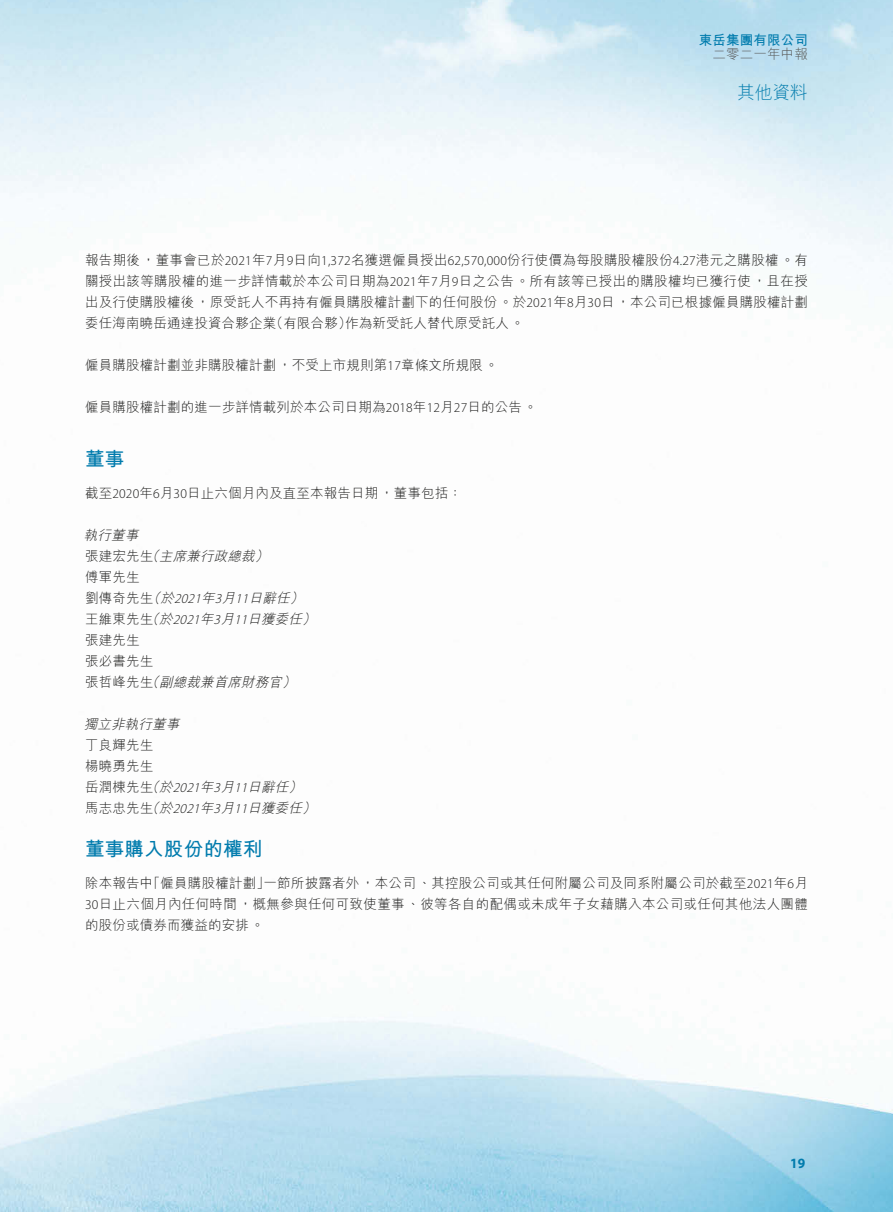
<style>
.page{position:relative;width:893px;height:1212px;background:#fff}
.page>*{position:absolute;margin:0;border:0;box-sizing:border-box;transform-origin:0 0}
.t1{font:700 19.5px "M Hei HK";letter-spacing:.01em;color:#007bad}
.t2{font:300 18px "M Hei HK";color:#007bad}
.t3{font:700 14.25px "Myriad Pro";color:#007bad;scale:.95 1}
.t4{font:300 13.5px/21px "M Hei HK";letter-spacing:.015em;color:#1c1c1b;text-align:justify}
.t5{font:italic 300 13.5px/21px "M Hei HK";color:#1c1c1b}
.t6{font:700 13.5px "M Hei HK";letter-spacing:.01em;color:#007bad}
.t7{font:300 13.5px "M Hei HK";letter-spacing:.015em;color:#575756}
.s1{font-family:"Myriad Pro"}
.s2{font-style:normal}
.s3{font-style:italic}
.s4{font-family:"Myriad Pro";font-style:italic}
</style>
<div class="page">
<img style="left:0;top:0;width:893px;height:1212px">
<p class="t6" style="left:699px;top:30px;width:111px">東岳集團有限公司</p>
<p class="t7" style="left:712px;top:45px;width:97px">二零二一年中報</p>
<h2 class="t2" style="left:737px;top:79px;width:72px">其他資料</h2>
<p class="t4" style="left:85px;top:249px;width:724px">報告期後，董事會已於<span class="s1">2021</span>年<span class="s1">7</span>月<span class="s1">9</span>日向<span class="s1">1,372</span>名獲選僱員授出<span class="s1">62,570,000</span>份行使價為每股購股權股份<span class="s1">4.27</span>港元之購股權。有關授出該等購股權的進一步詳情載於本公司日期為<span class="s1">2021</span>年<span class="s1">7</span>月<span class="s1">9</span>日之公告。所有該等已授出的購股權均已獲行使，且在授出及行使購股權後，原受託人不再持有僱員購股權計劃下的任何股份。於<span class="s1">2021</span>年<span class="s1">8</span>月<span class="s1">30</span>日，本公司已根據僱員購股權計劃委任海南曉岳通達投資合夥企業（有限合夥）作為新受託人替代原受託人。</p>
<p class="t4" style="left:85px;top:354px;width:415px">僱員購股權計劃並非購股權計劃，不受上市規則第<span class="s1">17</span>章條文所規限。</p>
<p class="t4" style="left:85px;top:396px;width:454px">僱員購股權計劃的進一步詳情載列於本公司日期為<span class="s1">2018</span>年<span class="s1">12</span>月<span class="s1">27</span>日的公告。</p>
<h1 class="t1" style="left:85px;top:445px;width:41px">董事</h1>
<p class="t4" style="left:85px;top:482px;width:379px">截至<span class="s1">2020</span>年<span class="s1">6</span>月<span class="s1">30</span>日止六個月內及直至本報告日期，董事包括：</p>
<p class="t5" style="left:84px;top:524px;width:238px">執行董事<br><span class="s2">張建宏先生</span>（主席兼行政總裁）<br><span class="s2">傅軍先生<br>劉傳奇先生</span>（於<span class="s1">2021</span>年<span class="s1">3</span>月<span class="s1">11</span>日辭任）<span class="s2">王維東先生</span>（於<span class="s1">2021</span>年<span class="s1">3</span>月<span class="s1">11</span>日獲委任）<span class="s2">張建先生<br>張必書先生<br>張哲峰先生</span>（副總裁兼首席財務官）</p>
<p class="t5" style="left:84px;top:713px;width:101px">獨立非執行董事</p>
<p class="t4" style="left:85px;top:734px;width:236px;text-align:left">丁良輝先生<br>楊曉勇先生<br>岳潤棟先生<span class="s3">（於</span><span class="s4">2021</span><span class="s3">年</span><span class="s4">3</span><span class="s3">月</span><span class="s4">11</span><span class="s3">日辭任）</span>馬志忠先生<span class="s3">（於</span><span class="s4">2021</span><span class="s3">年</span><span class="s4">3</span><span class="s3">月</span><span class="s4">11</span><span class="s3">日獲委任）</span></p>
<h1 class="t1" style="left:85px;top:835px;width:179px">董事購入股份的權利</h1>
<p class="t4" style="left:85px;top:872px;width:724px">除本報告中「僱員購股權計劃」一節所披露者外，本公司、其控股公司或其任何附屬公司及同系附屬公司於截至<span class="s1">2021</span>年<span class="s1">6</span>月<span class="s1">30</span>日止六個月內任何時間，概無參與任何可致使董事、彼等各自的配偶或未成年子女藉購入本公司或任何其他法人團體的股份或債券而獲益的安排。</p>
<p class="t3" style="left:790px;top:1153px;width:17px">19</p>
</div>
